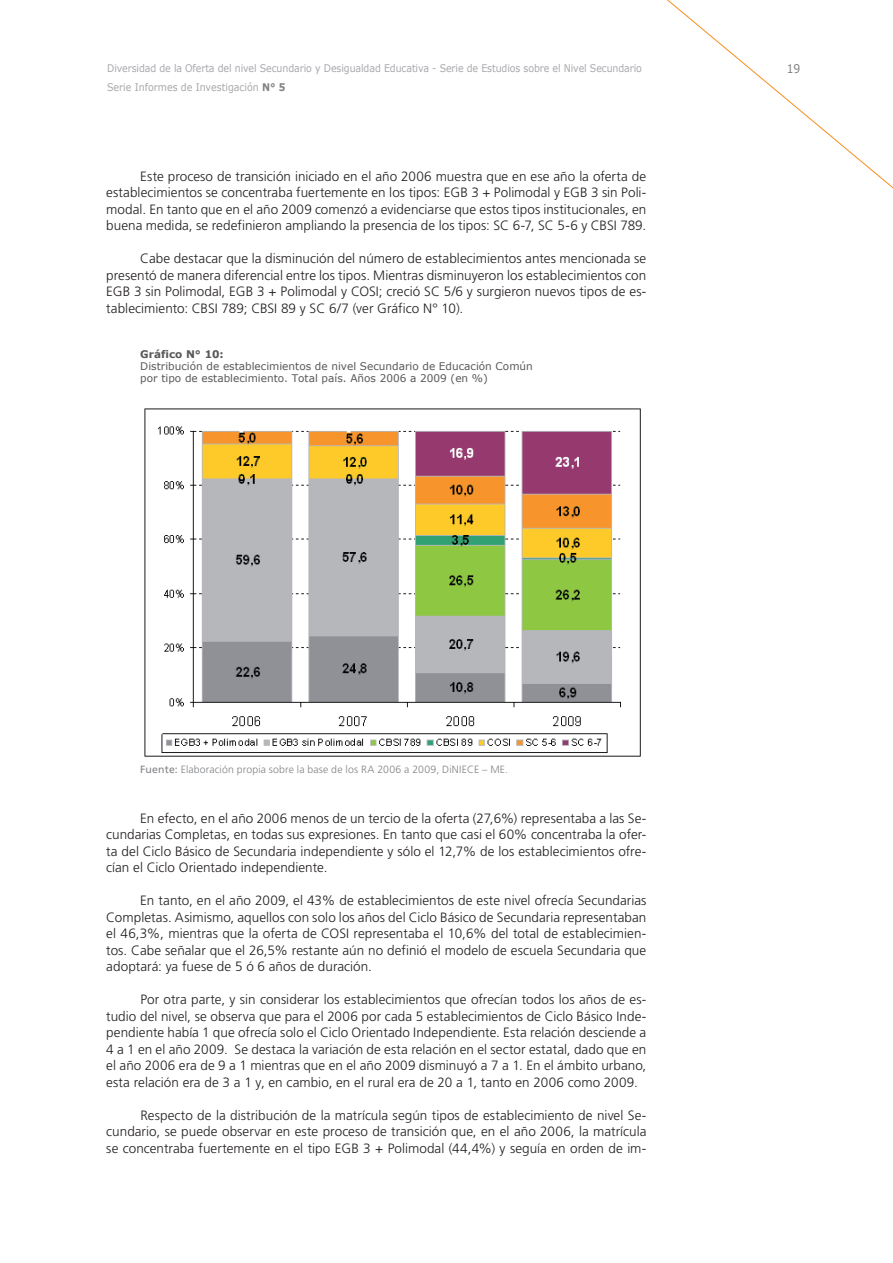
<style>
.page{position:relative;width:893px;height:1263px;background:#fff}
.page>*{position:absolute;margin:0;border:0;box-sizing:border-box;transform-origin:0 0}
.t1{font:300 13.5px/16.5px "Frutiger";letter-spacing:.005em;color:#231f20;text-align:justify}
.t2{font:12px "Verdana";color:#808285;scale:.9 1}
.t3{font:10.5px "Verdana";letter-spacing:-.01em;color:#a8a9ad;scale:.9 1}
.t4{font:10.5px/12px "Verdana";color:#57585a}
.t5{font:300 10.5px "Frutiger";letter-spacing:.015em;color:#808285}
.t6{font:700 10.5px "Verdana";color:#57585a}
.s1{font-weight:700;color:#808285}
.s2{font-weight:400}
</style>
<div class="page">
<svg style="left:667px;top:0;width:226px;height:189px"></svg>
<img style="left:144px;top:408px;width:497px;height:349px">
<p class="t3" style="left:107px;top:62px;width:596px">Diversidad de la Oferta del nivel Secundario y Desigualdad Educativa - Serie de Estudios sobre el Nivel Secundario</p>
<p class="t2" style="left:787px;top:61px;width:17px">19</p>
<p class="t3" style="left:107px;top:80px;width:200px">Serie Informes de Investigación <span class="s1">N° 5</span></p>
<p class="t1" style="left:106px;top:168px;width:542px;text-indent:34px">Este proceso de transición iniciado en el año 2006 muestra que en ese año la oferta de establecimientos se concentraba fuertemente en los tipos: EG B 3 + Polimodal y EG B 3 sin Poli&shy;modal. En tanto que en el año 2009 comenzó a evidenciarse que estos tipos institucionales, en buena medida, se redefinieron ampliando la presencia de los tipos: SC 6-7, SC 5-6 y CBSI 789.</p>
<p class="t1" style="left:106px;top:250px;width:542px;text-indent:34px">Cabe destacar que la disminución del número de establecimientos antes mencionada se presentó de manera diferencial entre los tipos. M ientras disminuyeron los establecimientos con EG B 3 sin Polimodal, EG B 3 + Polimodal y COSI; creció SC 5/6 y surgieron nuevos tipos de es&shy;tablecimiento: CBSI 789; CBSI 89 y SC 6/7 (ver Gráfico N ° 10).</p>
<p class="t6" style="left:140px;top:347px;width:85px">Gráfico N° 10:</p>
<p class="t4" style="left:140px;top:360px;width:394px">Distribución de establecimientos de nivel Secundario de Educación Común por tipo de establecimiento. Total país. Años 2006 a 2009 (en %)</p>
<p class="t5" style="left:140px;top:764px;width:328px"><span class="s2">Fuente:</span> Elaboración propia sobre la base de los RA 2006 a 2009, DiN IECE</p>
<p class="t5" style="left:482px;top:764px;width:28px">– ME .</p>
<p class="t1" style="left:106px;top:810px;width:542px;text-indent:34px">En efecto, en el año 2006 menos de un tercio de la oferta (27,6%) representaba a las Se&shy;cundarias Completas, en todas sus expresiones. En tanto que casi el 60% concentraba la ofer&shy;ta del Ciclo Básico de Secundaria independiente y sólo el 12,7% de los establecimientos ofre&shy;cían el Ciclo Orientado independiente.</p>
<p class="t1" style="left:106px;top:892px;width:542px;text-indent:34px">En tanto, en el año 2009, el 43% de establecimientos de este nivel ofrecía Secundarias Completas. Asimismo, aquellos con solo los años del Ciclo Básico de Secundaria representaban el 46,3%, mientras que la oferta de COSI representaba el 10,6% del total de establecimien&shy;tos. Cabe señalar que el 26,5% restante aún no definió el modelo de escuela Secundaria que adoptará: ya fuese de 5 ó 6 años de duración.</p>
<p class="t1" style="left:106px;top:991px;width:542px;text-indent:34px">Por otra parte, y sin considerar los establecimientos que ofrecían todos los años de es&shy;tudio del nivel, se observa que para el 2006 por cada 5 establecimientos de Ciclo Básico Inde&shy;pendiente había 1 que ofrecía solo el Ciclo Orientado Independiente. Esta relación desciende a 4 a 1 en el año 2009. Se destaca la variación de esta relación en el sector estatal, dado que en el año 2006 era de 9 a 1 mientras que en el año 2009 disminuyó a 7 a 1. En el ámbito urbano, esta relación era de 3 a 1 y, en cambio, en el rural era de 20 a 1, tanto en 2006 como 2009.</p>
<p class="t1" style="left:106px;top:1107px;width:542px;text-indent:34px">Respecto de la distribución de la matrícula según tipos de establecimiento de nivel Se&shy;cundario, se puede observar en este proceso de transición que, en el año 2006, la matrícula se concentraba fuertemente en el tipo EG B 3 + Polimodal (44,4%) y seguía en orden de im-</p>
</div>
